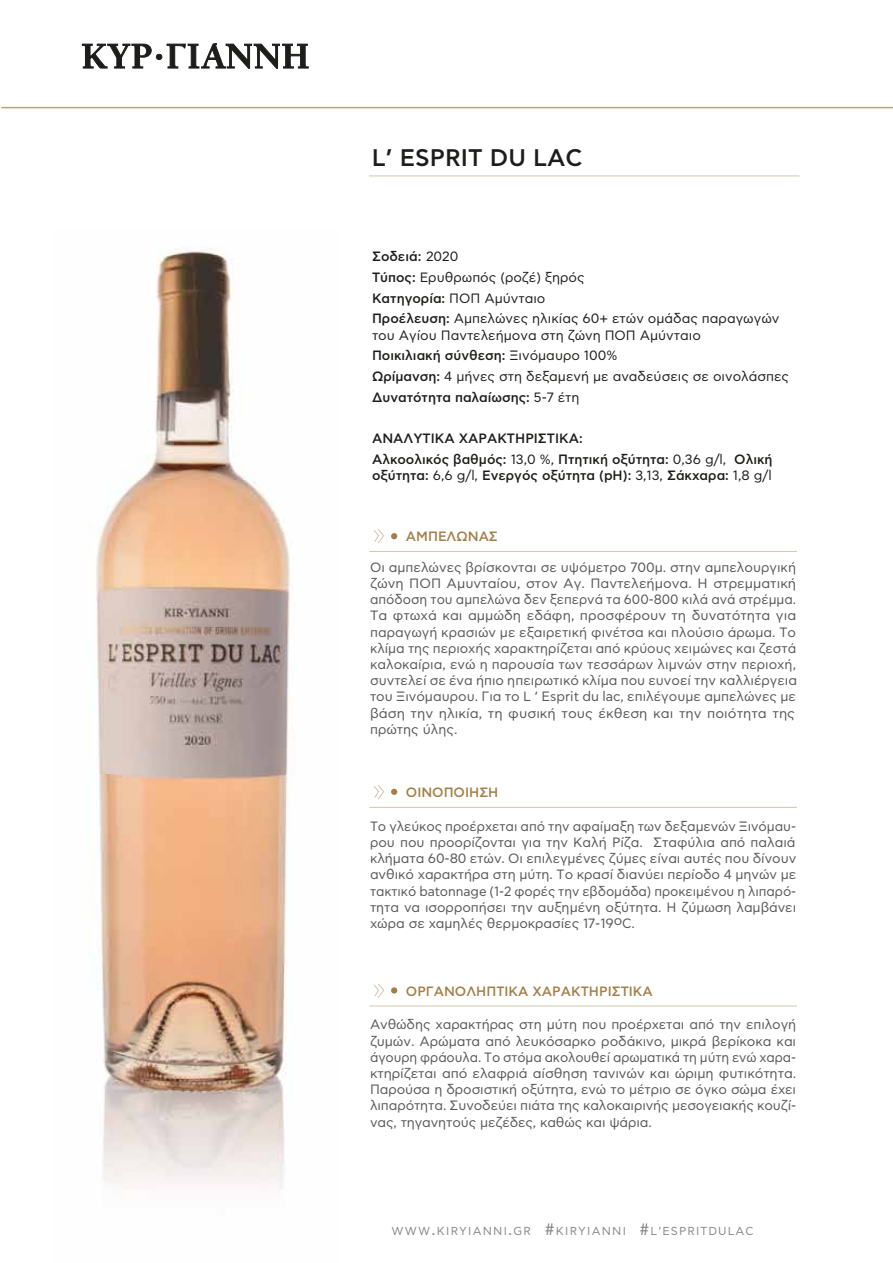
<style>
.page{position:relative;width:893px;height:1263px;background:#fff}
.page>*{position:absolute;margin:0;border:0;box-sizing:border-box;transform-origin:0 0}
.t1{font:500 24px "CF Asty";color:#1d1d1b}
.t2{font:13.5px/16.2px "CF Asty";color:#575756;text-align:justify}
.t3{font:13.5px/20.7px "CF Asty";color:#1d1d1b}
.t4{font:500 13.5px/20.7px "CF Asty";color:#1d1d1b}
.t5{font:500 13.5px "CF Asty";color:#a37f48}
.t6{font:11.55px "CF Asty";letter-spacing:.105em;color:#878787}
.s1{font-weight:500}
.s2{font-weight:400}
.s3{font-size:16.5px}
</style>
<div class="page">
<img style="left:88px;top:247px;width:204px;height:942px">
<hr style="left:369px;top:176px;width:430px;height:1px;background:#d4c4ad">
<svg style="left:82px;top:43px;width:226px;height:26px"></svg>
<hr style="left:369px;top:551px;width:428px;height:1px;background:#d4c4ad">
<svg style="left:374px;top:529px;width:10px;height:15px"></svg>
<svg style="left:391px;top:533px;width:6px;height:6px"></svg>
<hr style="left:369px;top:807px;width:428px;height:1px;background:#d4c4ad">
<svg style="left:374px;top:785px;width:10px;height:15px"></svg>
<svg style="left:391px;top:789px;width:6px;height:6px"></svg>
<hr style="left:369px;top:1006px;width:428px;height:1px;background:#d4c4ad">
<svg style="left:374px;top:983px;width:10px;height:15px"></svg>
<svg style="left:391px;top:987px;width:6px;height:6px"></svg>
<hr style="left:2px;top:107px;width:891px;height:1px;background:#b4a47e">
<h1 class="t1" style="left:372px;top:144px;width:212px">L’ ESPRIT DU LAC</h1>
<p class="t3" style="left:372px;top:247px;width:409px"><span class="s1">Σοδειά:</span> 2020<br><span class="s1">Τύπος:</span> Ερυθρωπός (ροζέ) ξηρός<br><span class="s1">Κατηγορία:</span> ΠΟΠ Αμύνταιο<br><span class="s1">Προέλευση:</span> Αμπελώνες ηλικίας 60+ ετών ομάδας παραγωγών</p>
<p class="t3" style="left:372px;top:325px;width:419px">του Αγίου Παντελεήμονα στη ζώνη ΠΟΠ Αμύνταιο<br><span class="s1">Ποικιλιακή σύνθεση:</span> Ξινόμαυρο 100%<br><span class="s1">Ωρίμανση:</span> 4 μήνες στη δεξαμενή με αναδεύσεις σε οινολάσπες <span class="s1">Δυνατότητα παλαίωσης:</span> 5-7 έτη</p>
<p class="t4" style="left:372px;top:429px;width:402px">ΑΝΑΛΥΤΙΚΑ ΧΑΡΑΚΤΗΡΙΣΤΙΚΑ:<br>Αλκοολικός βαθμός: <span class="s2">13,0 %,</span> Πτητική οξύτητα: <span class="s2">0,36 g/l,</span> Ολική</p>
<p class="t4" style="left:372px;top:466px;width:401px">οξύτητα: <span class="s2">6,6 g/l,</span> Ενεργός οξύτητα (pH): <span class="s2">3,13,</span> Σάκχαρα: <span class="s2">1,8 g/l</span></p>
<p class="t5" style="left:406px;top:529px;width:93px">ΑΜΠΕΛΩΝΑΣ</p>
<p class="t2" style="left:370px;top:559px;width:429px;text-align:left">Οι αμπελώνες βρίσκονται σε υψόμετρο 700μ. στην αμπελουργική ζώνη ΠΟΠ Αμυνταίου, στον Αγ. Παντελεήμονα. Η στρεμματική απόδοση του αμπελώνα δεν ξεπερνά τα 600-800 κιλά ανά στρέμμα.<br>Τα φτωχά και αμμώδη εδάφη, προσφέρουν τη δυνατότητα για παραγωγή κρασιών με εξαιρετική φινέτσα και πλούσιο άρωμα. Το κλίμα της περιοχής χαρακτηρίζεται από κρύους χειμώνες και ζεστά καλοκαίρια, ενώ η παρουσία των τεσσάρων λιμνών στην περιοχή, συντελεί σε ένα ήπιο ηπειρωτικό κλίμα που ευνοεί την καλλιέργεια του Ξινόμαυρου. Για το L ‘ Esprit du lac, επιλέγουμε αμπελώνες με βάση την ηλικία, τη φυσική τους έκθεση και την ποιότητα της πρώτης ύλης.</p>
<p class="t5" style="left:406px;top:784px;width:94px">OINOΠOIΗΣΗ</p>
<p class="t2" style="left:370px;top:818px;width:428px">Το γλεύκος προέρχεται από την αφαίμαξη των δεξαμενών Ξινόμαυ&shy;ρου που προορίζονται για την Καλή Ρίζα. Σταφύλια από παλαιά κλήματα 60-80 ετών. Οι επιλεγμένες ζύμες είναι αυτές που δίνουν ανθικό χαρακτήρα στη μύτη. Το κρασί διανύει περίοδο 4 μηνών με τακτικό batonnage (1-2 φορές την εβδομάδα) προκειμένου η λιπαρό&shy;τητα να ισορροπήσει την αυξημένη οξύτητα. Η ζύμωση λαμβάνει χώρα σε χαμηλές θερμοκρασίες 17-19oC.</p>
<p class="t5" style="left:406px;top:983px;width:248px">ΟΡΓΑΝΟΛΗΠΤΙΚΑ ΧΑΡΑΚΤΗΡΙΣΤΙΚΑ</p>
<p class="t2" style="left:370px;top:1017px;width:428px">Ανθώδης χαρακτήρας στη μύτη που προέρχεται από την επιλογή ζυμών. Αρώματα από λευκόσαρκο ροδάκινο, μικρά βερίκοκα και άγουρη φράουλα. Το στόμα ακολουθεί αρωματικά τη μύτη ενώ χαρα&shy;κτηρίζεται από ελαφριά αίσθηση τανινών και ώριμη φυτικότητα.<br>Παρούσα η δροσιστική οξύτητα, ενώ το μέτριο σε όγκο σώμα έχει λιπαρότητα. Συνοδεύει πιάτα της καλοκαιρινής μεσογειακής κουζί&shy;νας, τηγανητούς μεζέδες, καθώς και ψάρια.</p>
<p class="t6" style="left:392px;top:1224px;width:363px">WWW<span class="s3">.</span>KIRYIANNI<span class="s3">.</span>GR <span class="s3">#</span>KIRYIANNI <span class="s3">#</span>L’ESPRITDULAC</p>
</div>
